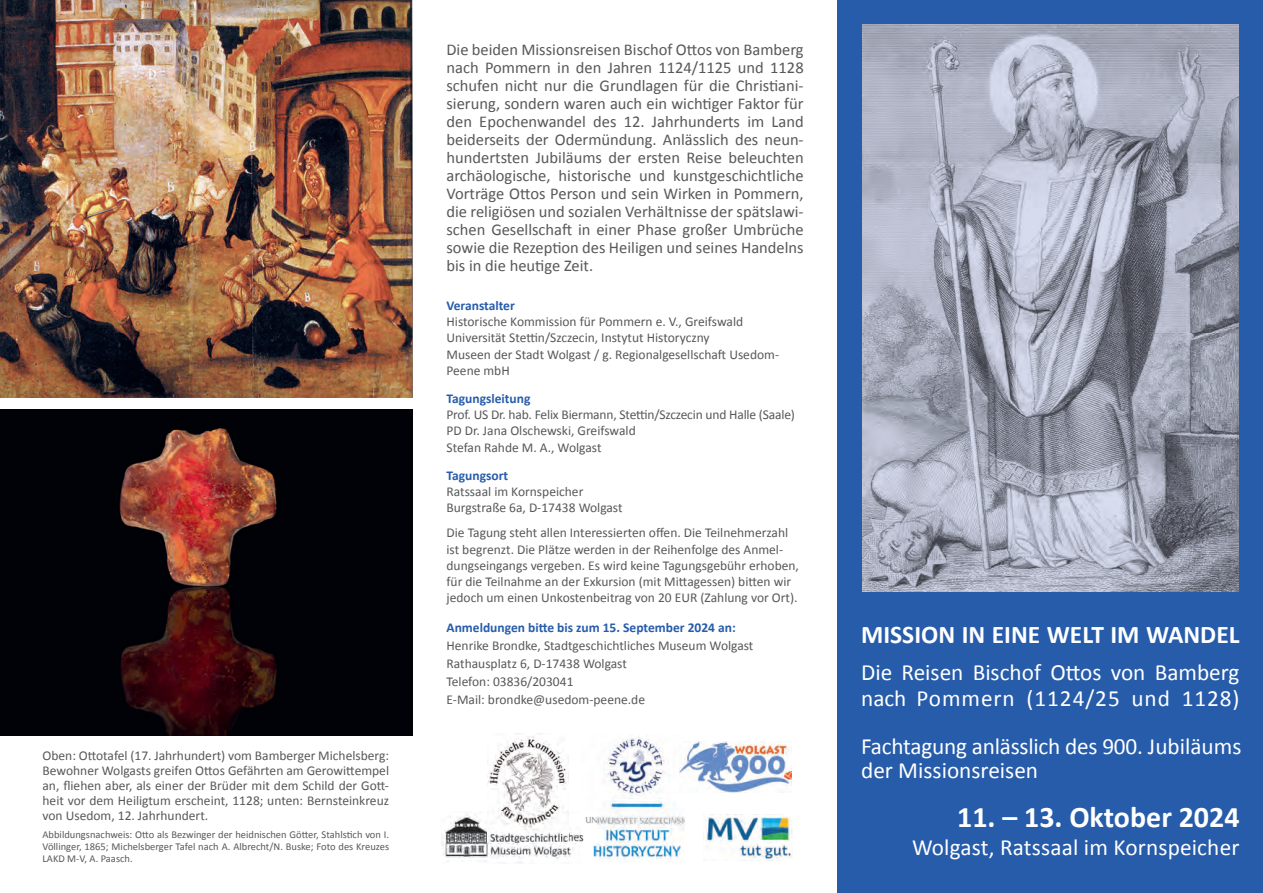
<style>
.page{position:relative;width:1263px;height:893px;background:#fff}
.page>*{position:absolute;margin:0;border:0;box-sizing:border-box;transform-origin:0 0}
.t1{font:700 30px "Calibri";color:#fff}
.t2{font:700 25.5px "Calibri";color:#fff}
.t3{font:23.25px/24px "Calibri";color:#fff}
.t4{font:16.5px/18px "Calibri";color:#57585a;text-align:justify}
.t5{font:13.5px/16.2px "Calibri";color:#57585a}
.t6{font:700 13.5px "Calibri";color:#275caa}
.t7{font:10.5px/12px "Calibri";color:#57585a;text-align:justify}
</style>
<div class="page">
<img style="left:597px;top:737px;width:88px;height:125px">
<div style="left:838px;top:0;width:425px;height:893px;background:#275caa"></div>
<img style="left:0;top:0;width:412px;height:398px">
<img style="left:0;top:409px;width:412px;height:327px">
<img style="left:862px;top:25px;width:376px;height:566px">
<img style="left:705px;top:814px;width:87px;height:47px">
<img style="left:488px;top:733px;width:81px;height:79px">
<img style="left:680px;top:741px;width:111px;height:51px">
<img style="left:442px;top:812px;width:139px;height:51px">
<img style="left:581px;top:817px;width:16px;height:40px">
<p class="t5" style="left:43px;top:747px;width:348px;line-height:15px;text-align:justify">Oben: Ottotafel (17. Jahrhundert) vom Bamberger Michelsberg:<br>Bewohner Wolgasts greifen Ottos Gefährten am Gerowittempel an, fliehen aber, als einer der Brüder mit dem Schild der Gott&shy;heit vor dem Heiligtum erscheint, 1128; unten: Bernsteinkreuz von Usedom, 12. Jahrhundert.</p>
<p class="t7" style="left:43px;top:828px;width:348px">Abbildungsnachweis: Otto als Bezwinger der heidnischen Götter, Stahlstich von I.<br>Völlinger, 1865; Michelsberger Tafel nach A. Albrecht/N. Buske; Foto des Kreuzes LAKD M-V, A. Paasch.</p>
<p class="t4" style="left:446px;top:40px;width:359px">Die beiden Missionsreisen Bischof Ottos von Bamberg nach Pommern in den Jahren 1124/1125 und 1128 schufen nicht nur die Grundlagen für die Christiani&shy;sierung, sondern waren auch ein wichtiger Faktor für den Epochenwandel des 12. Jahrhunderts im Land beiderseits der Odermündung. Anlässlich des neun&shy;hundertsten Jubiläums der ersten Reise beleuchten archäologische, historische und kunstgeschichtliche Vorträge Ottos Person und sein Wirken in Pommern, die religiösen und sozialen Verhältnisse der spätslawi&shy;schen Gesellschaft in einer Phase großer Umbrüche sowie die Rezeption des Heiligen und seines Handelns bis in die heutige Zeit.</p>
<p class="t6" style="left:446px;top:296px;width:70px">Veranstalter</p>
<p class="t5" style="left:446px;top:313px;width:334px">Historische Kommission für Pommern e. V., Greifswald Universität Stettin/Szczecin, Instytut Historyczny<br>Museen der Stadt Wolgast / g. Regionalgesellschaft Usedom-Peene mbH</p>
<p class="t6" style="left:446px;top:389px;width:86px">Tagungsleitung</p>
<p class="t5" style="left:446px;top:406px;width:350px">Prof. US Dr. hab. Felix Biermann, Stettin/Szczecin und Halle (Saale)<br>PD Dr. Jana Olschewski, Greifswald<br>Stefan Rahde M. A., Wolgast</p>
<p class="t6" style="left:446px;top:466px;width:63px">Tagungsort</p>
<p class="t5" style="left:446px;top:483px;width:178px">Ratssaal im Kornspeicher<br>Burgstraße 6a, D-17438 Wolgast</p>
<p class="t5" style="left:446px;top:524px;width:354px">Die Tagung steht allen Interessierten offen. Die Teilnehmerzahl ist begrenzt. Die Plätze werden in der Reihenfolge des Anmel&shy;dungseingangs vergeben. Es wird keine Tagungsgebühr erhoben, für die Teilnahme an der Exkursion (mit Mittagessen) bitten wir jedoch um einen Unkostenbeitrag von 20 EUR (Zahlung vor Ort).</p>
<p class="t6" style="left:446px;top:618px;width:291px">Anmeldungen bitte bis zum 15. September 2024 an:</p>
<p class="t5" style="left:446px;top:636px;width:308px;line-height:18px">Henrike Brondke, Stadtgeschichtliches Museum Wolgast Rathausplatz 6, D-17438 Wolgast<br>Telefon: 03836/203041<br>E-Mail: brondke@usedom-peene.de</p>
<h2 class="t2" style="left:861px;top:616px;width:380px">MISSION IN EINE WELT IM WANDEL</h2>
<h3 class="t3" style="left:861px;top:659px;width:380px;line-height:25.5px">Die Reisen Bischof Ottos von Bamberg nach Pommern (1124/25 und 1128)</h3>
<h3 class="t3" style="left:861px;top:734px;width:382px">Fachtagung anlässlich des 900. Jubiläums der Missionsreisen</h3>
<h1 class="t1" style="left:957px;top:796px;width:284px">11. – 13. Oktober 2024</h1>
<h3 class="t3" style="left:912px;top:835px;width:329px">Wolgast, Ratssaal im Kornspeicher</h3>
</div>
